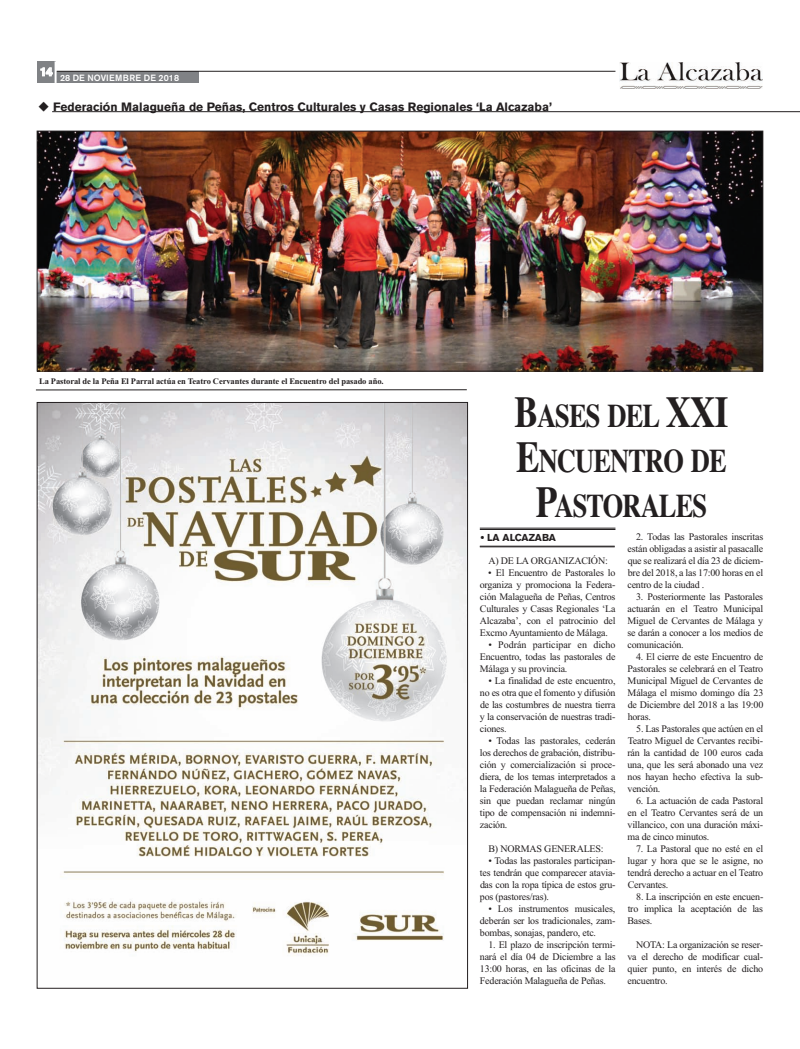
<style>
.page{position:relative;width:800px;height:1049px;background:#fff}
.page>*{position:absolute;margin:0;border:0;box-sizing:border-box;transform-origin:0 0}
.t1{font:700 33px/45px "Times";letter-spacing:-.035em;color:#231f20;text-align:center;scale:.8 1}
.t2{font:700 12px "Akzidenz Grotesk BE";color:#231f20}
.t3{font:700 12px "Akzidenz Grotesk BE";color:#fff}
.t4{font:10px/12px "Times New Roman";letter-spacing:-.02em;color:#231f20;text-align:justify}
.t5{font:700 10px "Akzidenz Grotesk BE";color:#231f20}
.t6{font:500 9px "Akzidenz Grotesk BE";letter-spacing:.01em;color:#fff}
.t7{font:700 8.5px "Times New Roman";letter-spacing:-.01em;color:#231f20}
.s1{font-size:44px}
</style>
<div class="page">
<div style="left:619px;top:59px;width:144px;height:31px;background:linear-gradient(to right,#fff,#fff)"></div>
<img style="left:619px;top:62px;width:143px;height:26px">
<div style="left:41px;top:72px;width:158px;height:11px;background:#808285"></div>
<hr style="left:56px;top:71px;width:559px;height:1px;background:#231f20">
<div style="left:37px;top:61px;width:18px;height:22px;background:#808285"></div>
<svg style="left:40px;top:67px;width:13px;height:9px"></svg>
<hr style="left:55px;top:61px;width:2px;height:22px;background:#fff">
<hr style="left:52px;top:111px;width:747px;height:1px;background:#231f20">
<hr style="left:479px;top:528px;width:136px;height:1px;background:#231f20">
<hr style="left:479px;top:529px;width:136px;height:1px;background:#231f20">
<hr style="left:479px;top:546px;width:135px;height:1px;background:#231f20">
<hr style="left:479px;top:547px;width:135px;height:1px;background:#231f20">
<img style="left:39px;top:133px;width:722px;height:236px">
<div style="left:37px;top:131px;width:726px;height:240px;border:1px solid #231f20"></div>
<img style="left:39px;top:403px;width:429px;height:585px">
<hr style="left:36px;top:390px;width:430px;height:1px;background:#231f20">
<p class="t3" style="left:40px;top:67px;width:14px">14</p>
<p class="t2" style="left:38px;top:102px;width:515px">◆ Federación Malagueña de Peñas, Centros Culturales y Casas Regionales ‘La Alcazaba’</p>
<p class="t6" style="left:60px;top:74px;width:121px">28 DE NOVIEMBRE DE 2018</p>
<p class="t7" style="left:39px;top:376px;width:346px">La Pastoral de la Peña El Parral actúa en Teatro Cervantes durante el Encuentro del pasado año.</p>
<h1 class="t1" style="left:514px;top:393px;width:269px"><span class="s1">B</span>ASES DEL <span class="s1">XXI<br>E</span>NCUENTRO DE<br><span class="s1">P</span>ASTORALES</h1>
<p class="t4" style="left:488px;top:555px;width:121px">A) DE LA ORGANIZACIÓN:</p>
<p class="t4" style="left:479px;top:567px;width:137px;text-indent:8px">• El Encuentro de Pastorales lo organiza y promociona la Federa&shy;ción Malagueña de Peñas, Centros Culturales y Casas Regionales ‘La Alcazaba’, con el patrocinio del Excmo Ayuntamiento de Málaga.</p>
<p class="t4" style="left:480px;top:639px;width:137px;text-indent:9px">• Podrán participar en dicho Encuentro, todas las pastorales de Málaga y su provincia.</p>
<p class="t4" style="left:479px;top:675px;width:137px;text-indent:9px">• La finalidad de este encuentro, no es otra que el fomento y difusión de las costumbres de nuestra tierra y la conservación de nuestras tradi&shy;ciones.</p>
<p class="t4" style="left:480px;top:735px;width:137px;text-indent:9px">• Todas las pastorales, cederán los derechos de grabación, distribu&shy;ción y comercialización si proce&shy;diera, de los temas interpretados a la Federación Malagueña de Peñas, sin que puedan reclamar ningún tipo de compensación ni indemni&shy;zación.</p>
<p class="t4" style="left:488px;top:843px;width:117px">B) NORMAS GENERALES:</p>
<p class="t4" style="left:479px;top:855px;width:137px;text-indent:9px">• Todas las pastorales participan&shy;tes tendrán que comparecer atavia&shy;das con la ropa típica de estos gru&shy;pos (pastores/ras).</p>
<p class="t4" style="left:479px;top:903px;width:137px;text-indent:9px">• Los instrumentos musicales, deberán ser los tradicionales, zam&shy;bombas, sonajas, pandero, etc.</p>
<p class="t4" style="left:480px;top:939px;width:137px;text-indent:8px">1. El plazo de inscripción termi&shy;nará el día 04 de Diciembre a las 13:00 horas, en las oficinas de la Federación Malagueña de Peñas.</p>
<p class="t4" style="left:627px;top:531px;width:137px;text-indent:9px">2. Todas las Pastorales inscritas están obligadas a asistir al pasacalle que se realizará el día 23 de diciem&shy;bre del 2018, a las 17:00 horas en el centro de la ciudad .</p>
<p class="t4" style="left:627px;top:591px;width:137px;text-indent:8px">3. Posteriormente las Pastorales actuarán en el Teatro Municipal Miguel de Cervantes de Málaga y se darán a conocer a los medios de comunicación.</p>
<p class="t4" style="left:627px;top:651px;width:137px;text-indent:8px">4. El cierre de este Encuentro de Pastorales se celebrará en el Teatro Municipal Miguel de Cervantes de Málaga el mismo domingo día 23 de Diciembre del 2018 a las 19:00 horas.</p>
<p class="t4" style="left:627px;top:723px;width:137px;text-indent:9px">5. Las Pastorales que actúen en el Teatro Miguel de Cervantes recibi&shy;rán la cantidad de 100 euros cada una, que les será abonado una vez nos hayan hecho efectiva la sub&shy;vención.</p>
<p class="t4" style="left:627px;top:795px;width:137px;text-indent:8px">6. La actuación de cada Pastoral en el Teatro Cervantes será de un villancico, con una duración máxi&shy;ma de cinco minutos.</p>
<p class="t4" style="left:627px;top:843px;width:137px;text-indent:8px">7. La Pastoral que no esté en el lugar y hora que se le asigne, no tendrá derecho a actuar en el Teatro Cervantes.</p>
<p class="t4" style="left:627px;top:891px;width:137px;text-indent:9px">8. La inscripción en este encuen&shy;tro implica la aceptación de las Bases.</p>
<p class="t4" style="left:627px;top:939px;width:137px;text-indent:8px">NOTA: La organización se reser&shy;va el derecho de modificar cual&shy;quier punto, en interés de dicho encuentro.</p>
<p class="t5" style="left:480px;top:533px;width:77px">• LA ALCAZABA</p>
</div>
